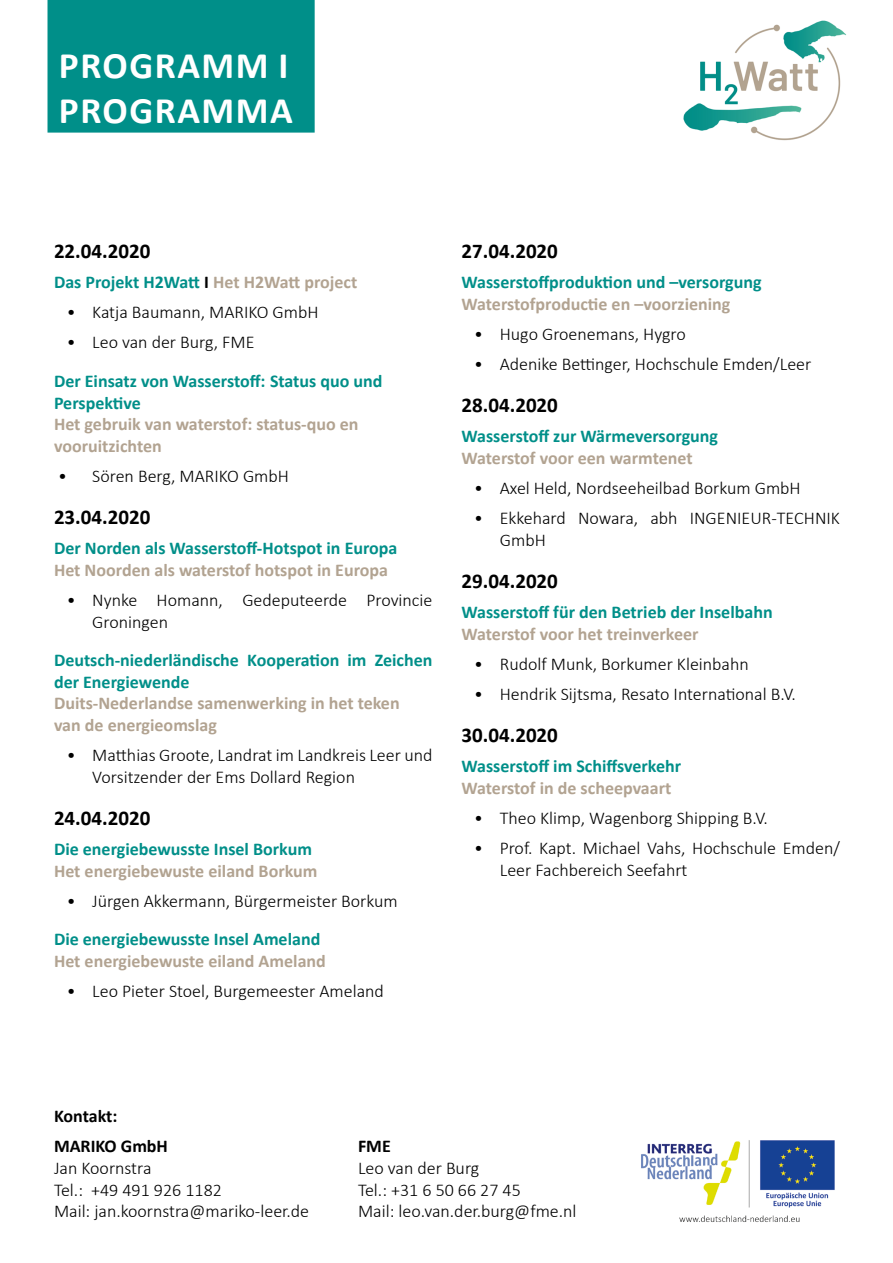
<style>
.page{position:relative;width:893px;height:1263px;background:#fff}
.page>*{position:absolute;margin:0;border:0;box-sizing:border-box;transform-origin:0 0}
.t1{font:700 37.5px/45px "Calibri";letter-spacing:.04em;color:#fff}
.t2{font:700 21px "Calibri";color:#000}
.t3{font:300 18px/21.6px "Calibri";color:#000}
.t4{font:700 18px/21.6px "Calibri";color:#008f89}
.t5{font:700 18px/21.6px "Calibri";color:#b2a391}
.t6{font:700 18px/30.2px "Calibri";color:#000}
.s1{color:#000}
.s2{color:#b2a391}
</style>
<div class="page">
<img style="left:684px;top:20px;width:163px;height:121px">
<div style="left:48px;top:0;width:267px;height:133px;background:#008f89"></div>
<img style="left:641px;top:1140px;width:194px;height:82px">
<h1 class="t1" style="left:59px;top:43px;width:235px">PROGRAMM I<br>PROGRAMMA</h1>
<p class="t2" style="left:54px;top:238px;width:98px">22.04.2020</p>
<p class="t4" style="left:54px;top:271px;width:305px">Das Projekt H2Watt <span class="s1">I</span> <span class="s2">Het H2Watt project</span></p>
<p class="t3" style="left:67px;top:301px;width:253px">• Katja Baumann, MARIKO GmbH</p>
<p class="t3" style="left:67px;top:331px;width:189px">• Leo van der Burg, FME</p>
<p class="t4" style="left:54px;top:370px;width:330px">Der Einsatz von Wasserstoff: Status quo und<br>Perspektive</p>
<p class="t5" style="left:54px;top:413px;width:306px">Het gebruik van waterstof: status-quo en vooruitzichten</p>
<p class="t3" style="left:58px;top:465px;width:232px">• Sören Berg, MARIKO GmbH</p>
<p class="t2" style="left:54px;top:504px;width:98px">23.04.2020</p>
<p class="t4" style="left:54px;top:537px;width:345px">Der Norden als Wasserstoff-Hotspot in Europa</p>
<p class="t5" style="left:54px;top:559px;width:336px">Het Noorden als waterstof hotspot in Europa</p>
<p class="t3" style="left:92px;top:589px;width:342px;text-indent:-26px">• Nynke Homann, Gedeputeerde Provincie<br>Groningen</p>
<p class="t4" style="left:54px;top:649px;width:380px">Deutsch-niederländische Kooperation im Zeichen der Energiewende</p>
<p class="t5" style="left:54px;top:693px;width:347px">Duits-Nederlandse samenwerking in het teken van de energieomslag</p>
<p class="t3" style="left:92px;top:744px;width:342px;text-indent:-26px">• Matthias Groote, Landrat im Landkreis Leer und<br>Vorsitzender der Ems Dollard Region</p>
<p class="t2" style="left:54px;top:804px;width:98px">24.04.2020</p>
<p class="t4" style="left:54px;top:838px;width:259px">Die energiebewusste Insel Borkum</p>
<p class="t5" style="left:54px;top:860px;width:265px">Het energiebewuste eiland Borkum</p>
<p class="t3" style="left:67px;top:890px;width:333px">• Jürgen Akkermann, Bürgermeister Borkum</p>
<p class="t4" style="left:54px;top:928px;width:268px">Die energiebewusste Insel Ameland</p>
<p class="t5" style="left:54px;top:950px;width:273px">Het energiebewuste eiland Ameland</p>
<p class="t3" style="left:67px;top:980px;width:319px">• Leo Pieter Stoel, Burgemeester Ameland</p>
<p class="t2" style="left:462px;top:238px;width:98px">27.04.2020</p>
<p class="t4" style="left:462px;top:271px;width:302px">Wasserstoffproduktion und –versorgung</p>
<p class="t5" style="left:462px;top:293px;width:270px">Waterstofproductie en –voorziening</p>
<p class="t3" style="left:474px;top:323px;width:213px">• Hugo Groenemans, Hygro</p>
<p class="t3" style="left:474px;top:353px;width:339px">• Adenike Bettinger, Hochschule Emden/Leer</p>
<p class="t2" style="left:462px;top:392px;width:98px">28.04.2020</p>
<p class="t4" style="left:462px;top:426px;width:258px">Wasserstoff zur Wärmeversorgung</p>
<p class="t5" style="left:462px;top:447px;width:233px">Waterstof voor een warmtenet</p>
<p class="t3" style="left:474px;top:477px;width:328px">• Axel Held, Nordseeheilbad Borkum GmbH</p>
<p class="t3" style="left:500px;top:507px;width:342px;text-indent:-26px">• Ekkehard Nowara, abh INGENIEUR-TECHNIK<br>GmbH</p>
<p class="t2" style="left:462px;top:568px;width:98px">29.04.2020</p>
<p class="t4" style="left:462px;top:601px;width:313px">Wasserstoff für den Betrieb der Inselbahn</p>
<p class="t5" style="left:462px;top:623px;width:238px">Waterstof voor het treinverkeer</p>
<p class="t3" style="left:474px;top:653px;width:276px">• Rudolf Munk, Borkumer Kleinbahn</p>
<p class="t3" style="left:474px;top:683px;width:323px">• Hendrik Sijtsma, Resato International B.V.</p>
<p class="t2" style="left:462px;top:722px;width:98px">30.04.2020</p>
<p class="t4" style="left:462px;top:755px;width:221px">Wasserstoff im Schiffsverkehr</p>
<p class="t5" style="left:462px;top:777px;width:211px">Waterstof in de scheepvaart</p>
<p class="t3" style="left:474px;top:807px;width:295px">• Theo Klimp, Wagenborg Shipping B.V.</p>
<p class="t3" style="left:500px;top:837px;width:342px;text-indent:-26px">• Prof. Kapt. Michael Vahs, Hochschule Emden/<br>Leer Fachbereich Seefahrt</p>
<p class="t6" style="left:54px;top:1101px;width:115px">Kontakt:<br>MARIKO GmbH</p>
<p class="t3" style="left:54px;top:1157px;width:257px">Jan Koornstra<br>Tel.: +49 491 926 1182<br>Mail: jan.koornstra@mariko-leer.de</p>
<p class="t6" style="left:358px;top:1131px;width:34px">FME</p>
<p class="t3" style="left:358px;top:1157px;width:220px">Leo van der Burg<br>Tel.: +31 6 50 66 27 45<br>Mail: leo.van.der.burg@fme.nl</p>
</div>
